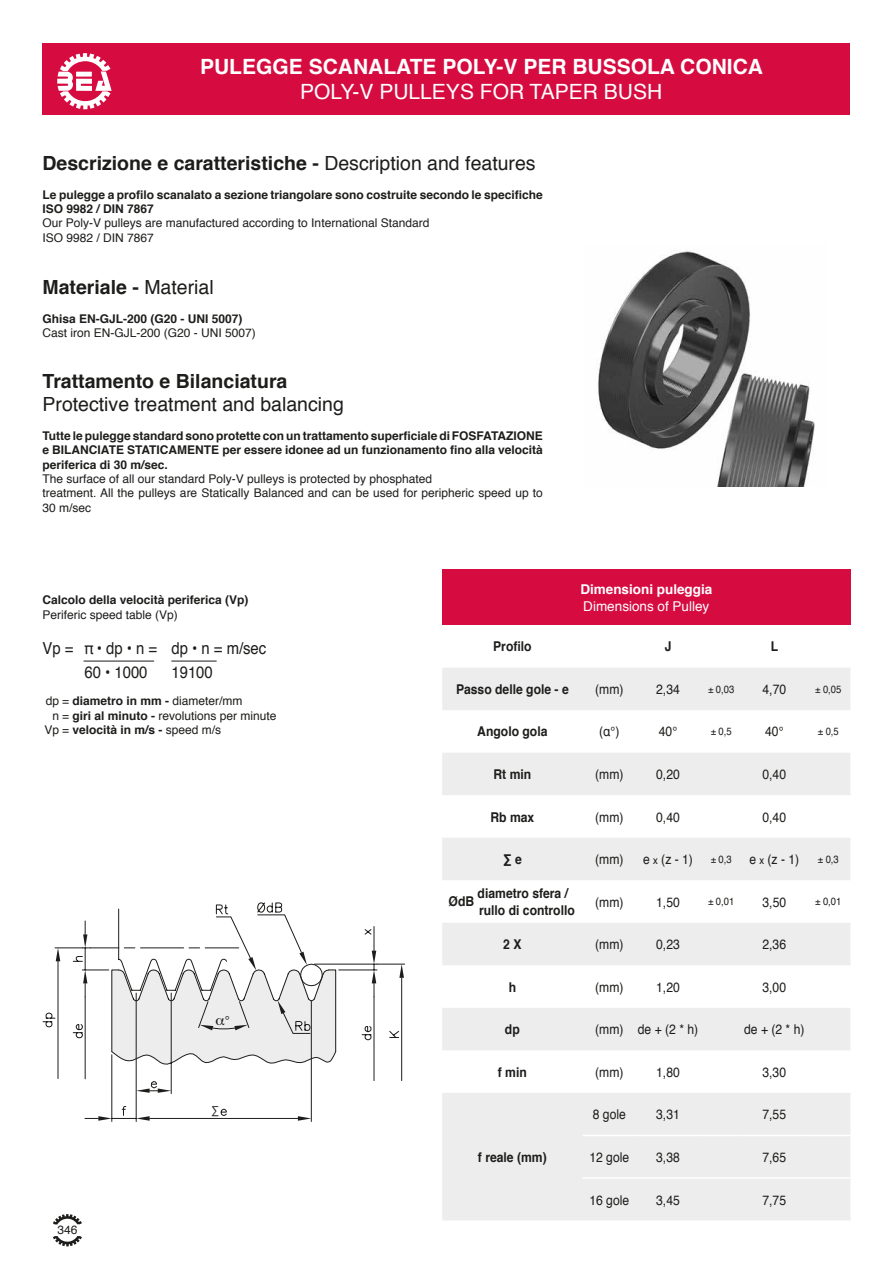
<style>
.page{position:relative;width:893px;height:1263px;background:#fff}
.page>*{position:absolute;margin:0;border:0;box-sizing:border-box;transform-origin:0 0}
.t1{font:700 21px "Helvetica";color:#fff}
.t2{font:21px "Helvetica";color:#fff}
.t3{font:700 19.5px "Helvetica";color:#1d1d1b}
.t4{font:19.5px "Helvetica";color:#1d1d1b}
.t5{font:16.5px/24px "Helvetica";color:#1d1d1b;scale:.9 1}
.t6{font:13.5px "Helvetica";color:#1d1d1b;scale:.9 1}
.t7{font:700 13.5px/16.5px "Helvetica";color:#1d1d1b;scale:.9 1}
.t8{font:700 13.5px "Helvetica";color:#fff}
.t9{font:13.5px "Helvetica";color:#fff}
.t10{font:12.75px "Helvetica Neue LT Std";color:#1d1d1b}
.t11{font:700 12px/14.4px "Helvetica";color:#1d1d1b}
.t12{font:12px/14.4px "Helvetica";color:#1d1d1b}
.t13{font:10.5px "Helvetica";color:#1d1d1b;scale:.9 1}
.s1{font-weight:400}
.s2{font-weight:700}
.s3{font-size:10.5px}
</style>
<div class="page">
<img style="left:598px;top:251px;width:217px;height:236px">
<svg style="left:298px;top:1116px;width:13px;height:5px"></svg>
<hr style="left:401px;top:978px;width:1px;height:102px;background:#1d1d1b">
<svg style="left:389px;top:1031px;width:10px;height:7px"></svg>
<hr style="left:374px;top:997px;width:1px;height:83px;background:#1d1d1b">
<svg style="left:361px;top:1026px;width:11px;height:15px"></svg>
<hr style="left:339px;top:970px;width:38px;height:1px;background:#1d1d1b">
<hr style="left:314px;top:964px;width:63px;height:1px;background:#1d1d1b">
<svg style="left:364px;top:926px;width:41px;height:71px"></svg>
<hr style="left:163px;top:1118px;width:135px;height:1px;background:#1d1d1b">
<hr style="left:311px;top:1001px;width:1px;height:120px;background:#1d1d1b">
<svg style="left:220px;top:1108px;width:7px;height:8px"></svg>
<hr style="left:136px;top:1001px;width:1px;height:120px;background:#1d1d1b">
<hr style="left:112px;top:1055px;width:1px;height:66px;background:#1d1d1b">
<svg style="left:85px;top:1105px;width:78px;height:16px"></svg>
<div style="left:43px;top:43px;width:807px;height:72px;background:#d60c41"></div>
<svg style="left:57px;top:53px;width:55px;height:56px"></svg>
<svg style="left:53px;top:1214px;width:29px;height:10px"></svg>
<svg style="left:53px;top:1236px;width:29px;height:10px"></svg>
<hr style="left:84px;top:661px;width:70px;height:1px;background:#1d1d1b">
<hr style="left:171px;top:661px;width:46px;height:1px;background:#1d1d1b">
<div style="left:442px;top:570px;width:408px;height:55px;background:#d60c41"></div>
<svg style="left:442px;top:668px;width:408px;height:552px;fill:#ededed"></svg>
<hr style="left:583px;top:1135px;width:53px;height:1px;background:#fff">
<hr style="left:636px;top:1135px;width:64px;height:1px;background:#fff">
<hr style="left:700px;top:1135px;width:42px;height:1px;background:#fff">
<hr style="left:742px;top:1135px;width:64px;height:1px;background:#fff">
<hr style="left:806px;top:1135px;width:44px;height:1px;background:#fff">
<hr style="left:583px;top:1177px;width:53px;height:2px;background:#fff">
<hr style="left:636px;top:1177px;width:64px;height:2px;background:#fff">
<hr style="left:700px;top:1177px;width:42px;height:2px;background:#fff">
<hr style="left:742px;top:1177px;width:64px;height:2px;background:#fff">
<hr style="left:806px;top:1177px;width:44px;height:2px;background:#fff">
<svg style="left:43px;top:902px;width:294px;height:192px"></svg>
<h1 class="t1" style="left:200px;top:50px;width:564px">PULEGGE SCANALATE POLY-V PER BUSSOLA CONICA</h1>
<h1 class="t2" style="left:300px;top:76px;width:364px">POLY-V PULLEYS FOR TAPER BUSH</h1>
<h2 class="t3" style="left:43px;top:147px;width:495px">Descrizione e caratteristiche - <span class="s1">Description and features</span></h2>
<p class="t11" style="left:43px;top:187px;width:502px">Le pulegge a profilo scanalato a sezione triangolare sono costruite secondo le specifiche<br>ISO 9982 / DIN 7867</p>
<p class="t12" style="left:43px;top:216px;width:388px">Our Poly-V pulleys are manufactured according to International Standard<br>ISO 9982 / DIN 7867</p>
<h2 class="t3" style="left:43px;top:271px;width:173px">Materiale - <span class="s1">Material</span></h2>
<p class="t11" style="left:43px;top:312px;width:202px">Ghisa EN-GJL-200 (G20 - UNI 5007)</p>
<p class="t12" style="left:43px;top:326px;width:215px">Cast iron EN-GJL-200 (G20 - UNI 5007)</p>
<h2 class="t3" style="left:43px;top:365px;width:246px">Trattamento e Bilanciatura</h2>
<h2 class="t4" style="left:43px;top:389px;width:303px">Protective treatment and balancing</h2>
<p class="t11" style="left:43px;top:429px;width:502px;text-align:justify">Tutte le pulegge standard sono protette con un trattamento superficiale di FOSFATAZIONE e BILANCIATE STATICAMENTE per essere idonee ad un funzionamento fino alla velocità periferica di 30 m/sec.</p>
<p class="t12" style="left:43px;top:472px;width:502px">The surface of all our standard Poly-V pulleys is protected by phosphated<br>treatment. All the pulleys are Statically Balanced and can be used for peripheric speed up to<br>30 m/sec</p>
<p class="t11" style="left:43px;top:593px;width:208px">Calcolo della velocità periferica (Vp)</p>
<p class="t12" style="left:43px;top:608px;width:137px">Periferic speed table (Vp)</p>
<p class="t8" style="left:580px;top:579px;width:134px">Dimensioni puleggia</p>
<p class="t9" style="left:583px;top:595px;width:128px">Dimensions of Pulley</p>
<h3 class="t5" style="left:85px;top:637px;width:203px;text-indent:-42px">Vp = π • dp • n = dp • n = m/sec<br>60 • 1000</h3>
<h3 class="t5" style="left:172px;top:661px;width:47px">19100</h3>
<p class="t12" style="left:46px;top:694px;width:198px">dp = <span class="s2">diametro in mm -</span> diameter/mm</p>
<p class="t12" style="left:52px;top:708px;width:226px">n = <span class="s2">giri al minuto -</span> revolutions per minute</p>
<p class="t11" style="left:44px;top:723px;width:178px"><span class="s1">Vp =</span> velocità in m/s - <span class="s1">speed m/s</span></p>
<p class="t10" style="left:225px;top:1012px;width:7px">°</p>
<p class="t12" style="left:57px;top:1223px;width:22px">346</p>
<p class="t10" style="left:212px;top:1103px;width:9px">∑</p>
<p class="t7" style="left:493px;top:639px;width:44px">Profilo</p>
<p class="t7" style="left:665px;top:639px;width:9px">J</p>
<p class="t7" style="left:771px;top:639px;width:10px">L</p>
<p class="t7" style="left:456px;top:681px;width:127px">Passo delle gole - e</p>
<p class="t6" style="left:595px;top:679px;width:33px">(mm)</p>
<p class="t6" style="left:656px;top:679px;width:28px">2,34</p>
<p class="t13" style="left:708px;top:681px;width:31px">± 0,03</p>
<p class="t6" style="left:762px;top:679px;width:28px">4,70</p>
<p class="t13" style="left:815px;top:681px;width:31px">± 0,05</p>
<p class="t7" style="left:477px;top:724px;width:80px">Angolo gola</p>
<p class="t6" style="left:599px;top:721px;width:24px">(α°)</p>
<p class="t6" style="left:659px;top:721px;width:22px">40°</p>
<p class="t13" style="left:711px;top:723px;width:25px">± 0,5</p>
<p class="t6" style="left:765px;top:721px;width:22px">40°</p>
<p class="t13" style="left:818px;top:723px;width:25px">± 0,5</p>
<p class="t7" style="left:493px;top:766px;width:43px">Rt min</p>
<p class="t6" style="left:595px;top:764px;width:33px">(mm)</p>
<p class="t6" style="left:656px;top:764px;width:28px">0,20</p>
<p class="t6" style="left:762px;top:764px;width:28px">0,40</p>
<p class="t7" style="left:490px;top:809px;width:50px">Rb max</p>
<p class="t6" style="left:595px;top:806px;width:33px">(mm)</p>
<p class="t6" style="left:656px;top:806px;width:28px">0,40</p>
<p class="t6" style="left:762px;top:806px;width:28px">0,40</p>
<p class="t7" style="left:503px;top:851px;width:22px">∑ e</p>
<p class="t6" style="left:595px;top:849px;width:110px">(mm) e <span class="s3">x</span> (z - 1)</p>
<p class="t13" style="left:711px;top:851px;width:25px">± 0,3</p>
<p class="t6" style="left:749px;top:849px;width:57px">e <span class="s3">x</span> (z - 1)</p>
<p class="t13" style="left:818px;top:851px;width:25px">± 0,3</p>
<p class="t7" style="left:449px;top:893px;width:30px">ØdB</p>
<p class="t7" style="left:478px;top:885px;width:110px">diametro sfera / rullo di controllo</p>
<p class="t6" style="left:595px;top:891px;width:33px">(mm)</p>
<p class="t6" style="left:656px;top:891px;width:28px">1,50</p>
<p class="t13" style="left:708px;top:894px;width:31px">± 0,01</p>
<p class="t6" style="left:762px;top:891px;width:28px">3,50</p>
<p class="t13" style="left:815px;top:894px;width:31px">± 0,01</p>
<p class="t7" style="left:503px;top:936px;width:22px">2 X</p>
<p class="t6" style="left:595px;top:934px;width:33px">(mm)</p>
<p class="t6" style="left:656px;top:934px;width:28px">0,23</p>
<p class="t6" style="left:762px;top:934px;width:28px">2,36</p>
<p class="t7" style="left:509px;top:979px;width:10px">h</p>
<p class="t6" style="left:595px;top:976px;width:33px">(mm)</p>
<p class="t6" style="left:656px;top:976px;width:28px">1,20</p>
<p class="t6" style="left:762px;top:976px;width:28px">3,00</p>
<p class="t7" style="left:505px;top:1021px;width:18px">dp</p>
<p class="t6" style="left:595px;top:1019px;width:116px">(mm) de + (2 * h)</p>
<p class="t6" style="left:744px;top:1019px;width:69px">de + (2 * h)</p>
<p class="t7" style="left:498px;top:1064px;width:34px">f min</p>
<p class="t6" style="left:595px;top:1061px;width:33px">(mm)</p>
<p class="t6" style="left:656px;top:1061px;width:28px">1,80</p>
<p class="t6" style="left:762px;top:1061px;width:28px">3,30</p>
<p class="t7" style="left:478px;top:1149px;width:78px">f reale (mm)</p>
<p class="t6" style="left:593px;top:1104px;width:38px">8 gole</p>
<p class="t6" style="left:656px;top:1104px;width:28px">3,31</p>
<p class="t6" style="left:762px;top:1104px;width:28px">7,55</p>
<p class="t6" style="left:589px;top:1146px;width:46px">12 gole</p>
<p class="t6" style="left:656px;top:1146px;width:28px">3,38</p>
<p class="t6" style="left:762px;top:1146px;width:28px">7,65</p>
<p class="t6" style="left:589px;top:1189px;width:46px">16 gole</p>
<p class="t6" style="left:656px;top:1189px;width:28px">3,45</p>
<p class="t6" style="left:762px;top:1189px;width:28px">7,75</p>
</div>
